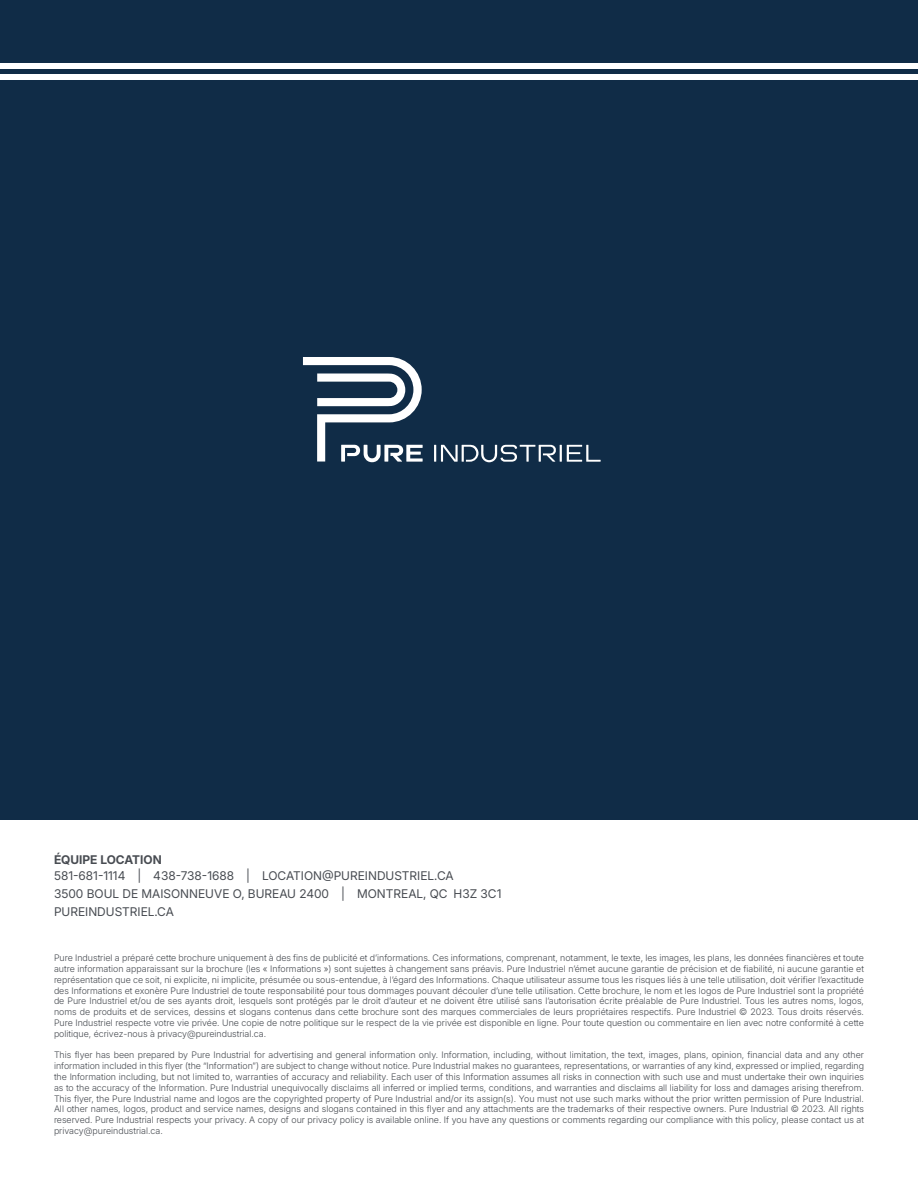
<style>
.page{position:relative;width:918px;height:1188px;background:#fff}
.page>*{position:absolute;margin:0;border:0;box-sizing:border-box;transform-origin:0 0}
.t1{font:12px/18px "Inter 18 pt";color:#484c52}
.t2{font:700 12px "Inter 18 pt";color:#484c52}
.t3{font:300 9px/10.8px "Inter 18 pt";color:#484c52;text-align:justify}
</style>
<div class="page">
<div style="left:0;top:0;width:918px;height:819px;background:#102c47"></div>
<div style="left:0;top:64px;width:918px;height:5px;background:#fff"></div>
<div style="left:0;top:74px;width:918px;height:6px;background:#fff"></div>
<svg style="left:434px;top:445px;width:167px;height:17px"></svg>
<svg style="left:303px;top:357px;width:120px;height:105px"></svg>
<h1 class="t2" style="left:54px;top:851px;width:109px">ÉQUIPE LOCATION</h1>
<h1 class="t1" style="left:54px;top:866px;width:449px">581-681-1114 | 438-738-1688 | LOCATION@PUREINDUSTRIEL.CA<br>3500 BOUL DE MAISONNEUVE O, BUREAU 2400 | MONTREAL, QC H3Z 3C1<br>PUREINDUSTRIEL.CA</h1>
<p class="t3" style="left:54px;top:952px;width:812px">Pure Industriel a préparé cette brochure uniquement à des fins de publicité et d’informations. Ces informations, comprenant, notamment, le texte, les images, les plans, les données financières et toute autre information apparaissant sur la brochure (les « Informations ») sont sujettes à changement sans préavis. Pure Industriel n’émet aucune garantie de précision et de fiabilité, ni aucune garantie et représentation que ce soit, ni explicite, ni implicite, présumée ou sous-entendue, à l’égard des Informations. Chaque utilisateur assume tous les risques liés à une telle utilisation, doit vérifier l’exactitude des Informations et exonère Pure Industriel de toute responsabilité pour tous dommages pouvant découler d’une telle utilisation. Cette brochure, le nom et les logos de Pure Industriel sont la propriété de Pure Industriel et/ou de ses ayants droit, lesquels sont protégés par le droit d’auteur et ne doivent être utilisé sans l’autorisation écrite préalable de Pure Industriel. Tous les autres noms, logos, noms de produits et de services, dessins et slogans contenus dans cette brochure sont des marques commerciales de leurs propriétaires respectifs. Pure Industriel © 2023. Tous droits réservés.<br>Pure Industriel respecte votre vie privée. Une copie de notre politique sur le respect de la vie privée est disponible en ligne. Pour toute question ou commentaire en lien avec notre conformité à cette politique, écrivez-nous à privacy@pureindustrial.ca.</p>
<p class="t3" style="left:54px;top:1049px;width:812px">This flyer has been prepared by Pure Industrial for advertising and general information only. Information, including, without limitation, the text, images, plans, opinion, financial data and any other information included in this flyer (the “Information”) are subject to change without notice. Pure Industrial makes no guarantees, representations, or warranties of any kind, expressed or implied, regarding the Information including, but not limited to, warranties of accuracy and reliability. Each user of this Information assumes all risks in connection with such use and must undertake their own inquiries as to the accuracy of the Information. Pure Industrial unequivocally disclaims all inferred or implied terms, conditions, and warranties and disclaims all liability for loss and damages arising therefrom.<br>This flyer, the Pure Industrial name and logos are the copyrighted property of Pure Industrial and/or its assign(s). You must not use such marks without the prior written permission of Pure Industrial.<br>All other names, logos, product and service names, designs and slogans contained in this flyer and any attachments are the trademarks of their respective owners. Pure Industrial © 2023. All rights reserved. Pure Industrial respects your privacy. A copy of our privacy policy is available online. If you have any questions or comments regarding our compliance with this policy, please contact us at privacy@pureindustrial.ca.</p>
</div>
